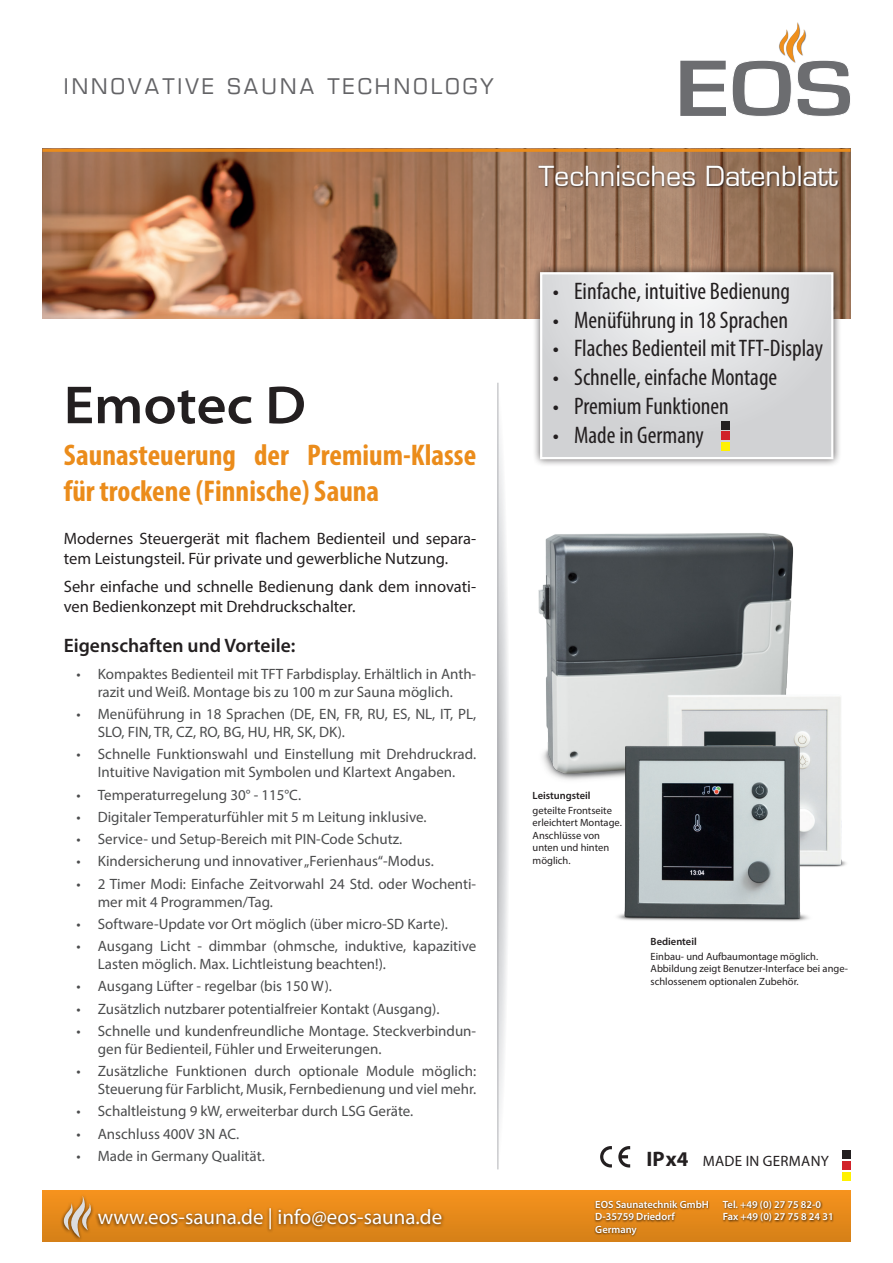
<style>
.page{position:relative;width:893px;height:1263px;background:#fff}
.page>*{position:absolute;margin:0;border:0;box-sizing:border-box;transform-origin:0 0}
.t1{font:600 semi-expanded 54px "Myriad Pro";color:#231f20}
.t2{font:700 condensed 30px/36px "Myriad Pro";color:#eb8c1b}
.t3{font:27px "Eurostile";color:#fff}
.t4{font:condensed 24px "Myriad Pro";color:#231f20}
.t5{font:21px "Myriad Pro";color:#fff}
.t6{font:21px "Eurostile";letter-spacing:.15em;color:#636366}
.t7{font:700 21px "Myriad Pro";color:#231f20}
.t8{font:600 19.5px "Myriad Pro";color:#231f20}
.t9{font:16.5px/19.8px "Myriad Pro";color:#231f20}
.t10{font:15px/18px "Myriad Pro";color:#4b4c4d}
.t11{font:15px "Myriad Pro";letter-spacing:.02em;color:#231f20}
.t12{font:10.5px/12.6px "Myriad Pro";color:#231f20}
.t13{font:600 10.5px "Myriad Pro";color:#fff}
.t14{font:600 10.5px "Myriad Pro";color:#231f20}
</style>
<div class="page">
<svg style="left:680px;top:61px;width:46px;height:55px"></svg>
<svg style="left:732px;top:22px;width:118px;height:94px"></svg>
<img style="left:43px;top:152px;width:807px;height:167px">
<hr style="left:43px;top:149px;width:807px;height:3px;background:#eb8c1b">
<div style="left:43px;top:1191px;width:807px;height:51px;background:linear-gradient(to bottom,#f6921d,#d58017)"></div>
<div style="left:95px;top:1206px;width:350px;height:28px;background:#231f20;opacity:.75"></div>
<div style="left:60px;top:1194px;width:34px;height:48px;background:#231f20;opacity:.75"></div>
<svg style="left:61px;top:1195px;width:31px;height:43px"></svg>
<div style="left:594px;top:1199px;width:239px;height:38px;background:#231f20;opacity:.75"></div>
<svg style="left:498px;top:383px;width:10px;height:786px"></svg>
<hr style="left:497px;top:383px;width:1px;height:786px;background:#b2b3b7">
<div style="left:842px;top:1150px;width:8px;height:9px;background:#231f20"></div>
<div style="left:842px;top:1161px;width:8px;height:9px;background:#d1232a"></div>
<div style="left:842px;top:1172px;width:8px;height:8px;background:#fff101"></div>
<svg style="left:600px;top:1146px;width:12px;height:21px"></svg>
<svg style="left:618px;top:1146px;width:12px;height:21px"></svg>
<div style="left:532px;top:264px;width:310px;height:203px;background:#231f20;opacity:.75"></div>
<svg style="left:539px;top:271px;width:296px;height:189px;background:#dcdcde"></svg>
<div style="left:537px;top:165px;width:303px;height:24px;background:#231f20;opacity:.75"></div>
<div style="left:721px;top:421px;width:9px;height:8px;background:#231f20"></div>
<div style="left:721px;top:432px;width:9px;height:8px;background:#d1232a"></div>
<div style="left:721px;top:442px;width:9px;height:9px;background:#fff101"></div>
<img style="left:538px;top:533px;width:256px;height:247px">
<img style="left:636px;top:669px;width:211px;height:198px">
<img style="left:601px;top:732px;width:219px;height:189px">
<h3 class="t6" style="left:64px;top:74px;width:432px">INNOVATIVE SAUNA TECHNOLOGY</h3>
<p class="t1" style="left:64px;top:375px;width:244px">Emotec D</p>
<p class="t2" style="left:64px;top:436px;width:414px">Saunasteuerung der Premium-Klasse für trockene (Finnische) Sauna</p>
<p class="t9" style="left:64px;top:528px;width:414px">Modernes Steuergerät mit flachem Bedienteil und separa&shy;tem Leistungsteil. Für private und gewerbliche Nutzung.</p>
<p class="t9" style="left:64px;top:576px;width:414px">Sehr einfache und schnelle Bedienung dank dem innovati&shy;ven Bedienkonzept mit Drehdruckschalter.</p>
<p class="t8" style="left:64px;top:633px;width:233px">Eigenschaften und Vorteile:</p>
<p class="t10" style="left:77px;top:664px;width:401px;text-align:center">• Kompaktes Bedienteil mit TFT Farbdisplay. Erhältlich in Anth&shy;razit und Weiß. Montage bis zu 100 m zur Sauna möglich.</p>
<p class="t10" style="left:98px;top:705px;width:380px;text-indent:-21px">• Menüführung in 18 Sprachen (DE, EN, FR, RU, ES, NL, IT, PL,<br>SLO, FIN, TR, CZ, RO, BG, HU, HR, SK, DK).</p>
<p class="t10" style="left:77px;top:745px;width:401px;text-align:center">• Schnelle Funktionswahl und Einstellung mit Drehdruckrad.<br>Intuitive Navigation mit Symbolen und Klartext Angaben.</p>
<p class="t10" style="left:77px;top:785px;width:226px">• Temperaturregelung 30° - 115°C.</p>
<p class="t10" style="left:77px;top:807px;width:352px">• Digitaler Temperaturfühler mit 5 m Leitung inklusive.</p>
<p class="t10" style="left:77px;top:830px;width:327px">• Service- und Setup-Bereich mit PIN-Code Schutz.</p>
<p class="t10" style="left:77px;top:852px;width:359px">• Kindersicherung und innovativer „Ferienhaus“-Modus.</p>
<p class="t10" style="left:98px;top:874px;width:380px;text-indent:-21px">• 2 Timer Modi: Einfache Zeitvorwahl 24 Std. oder Wochenti&shy;mer mit 4 Programmen/Tag.</p>
<p class="t10" style="left:77px;top:914px;width:373px">• Software-Update vor Ort möglich (über micro-SD Karte).</p>
<p class="t10" style="left:98px;top:937px;width:380px;text-indent:-21px">• Ausgang Licht - dimmbar (ohmsche, induktive, kapazitive<br>Lasten möglich. Max. Lichtleistung beachten!).</p>
<p class="t10" style="left:77px;top:977px;width:257px">• Ausgang Lüfter - regelbar (bis 150 W).</p>
<p class="t10" style="left:77px;top:999px;width:365px">• Zusätzlich nutzbarer potentialfreier Kontakt (Ausgang).</p>
<p class="t10" style="left:98px;top:1021px;width:380px;text-indent:-21px">• Schnelle und kundenfreundliche Montage. Steckverbindun&shy;gen für Bedienteil, Fühler und Erweiterungen.</p>
<p class="t10" style="left:77px;top:1062px;width:401px;text-align:right">• Zusätzliche Funktionen durch optionale Module möglich:<br>Steuerung für Farblicht, Musik, Fernbedienung und viel mehr.</p>
<p class="t10" style="left:77px;top:1102px;width:338px">• Schaltleistung 9 kW, erweiterbar durch LSG Geräte.</p>
<p class="t10" style="left:77px;top:1124px;width:164px">• Anschluss 400V 3N AC.</p>
<p class="t10" style="left:77px;top:1146px;width:190px">• Made in Germany Qualität.</p>
<h3 class="t5" style="left:98px;top:1204px;width:346px">www.eos-sauna.de | info@eos-sauna.de</h3>
<p class="t3" style="left:538px;top:160px;width:301px">Technisches Datenblatt</p>
<p class="t4" style="left:553px;top:276px;width:239px">• Einfache, intuitive Bedienung</p>
<p class="t4" style="left:553px;top:305px;width:237px">• Menüführung in 18 Sprachen</p>
<p class="t4" style="left:553px;top:334px;width:272px">• Flaches Bedienteil mitTFT-Display</p>
<p class="t4" style="left:553px;top:363px;width:226px">• Schnelle, einfache Montage</p>
<p class="t4" style="left:553px;top:392px;width:178px">• Premium Funktionen</p>
<p class="t4" style="left:553px;top:420px;width:152px">• Made in Germany</p>
<p class="t14" style="left:533px;top:789px;width:60px">Leistungsteil</p>
<p class="t12" style="left:533px;top:803px;width:91px">geteilte Frontseite erleichtert Montage.</p>
<p class="t12" style="left:533px;top:829px;width:78px">Anschlüsse von unten und hinten möglich.</p>
<p class="t14" style="left:651px;top:934px;width:48px">Bedienteil</p>
<p class="t12" style="left:651px;top:949px;width:169px">Einbau- und Aufbaumontage möglich.</p>
<p class="t12" style="left:651px;top:962px;width:199px">Abbildung zeigt Benutzer-Interface bei ange&shy;schlossenem optionalen Zubehör.</p>
<p class="t7" style="left:646px;top:1145px;width:44px">IP x4</p>
<p class="t11" style="left:703px;top:1151px;width:127px">MADE IN GERMANY</p>
<p class="t13" style="left:595px;top:1197px;width:115px">EOS Saunatechnik GmbH</p>
<p class="t13" style="left:723px;top:1197px;width:100px">Tel. +49 (0) 27 75 82-0</p>
<p class="t13" style="left:595px;top:1210px;width:81px">D-35759 Driedorf</p>
<p class="t13" style="left:723px;top:1210px;width:112px">Fax +49 (0) 27 75 8 24 31</p>
<p class="t13" style="left:595px;top:1222px;width:43px">Germany</p>
</div>
